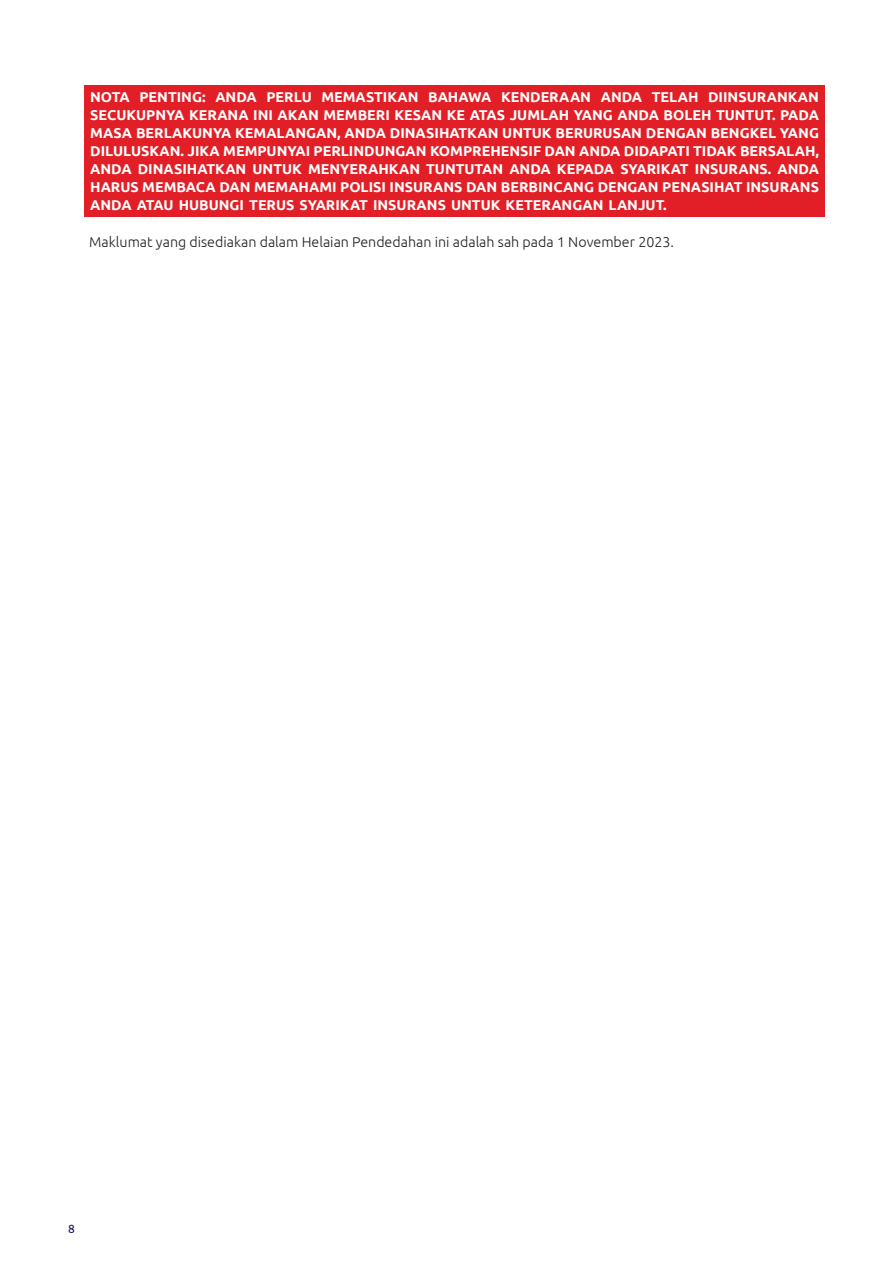
<style>
.page{position:relative;width:893px;height:1263px;background:#fff}
.page>*{position:absolute;margin:0;border:0;box-sizing:border-box;transform-origin:0 0}
.t1{font:700 14.25px/18px "Ubuntu";color:#fff;text-align:justify}
.t2{font:300 14.25px "Ubuntu";color:#231f20}
.t3{font:12px "Ubuntu";color:#191364}
</style>
<div class="page">
<div style="left:84px;top:85px;width:741px;height:131px;background:#e21f26"></div>
<p class="t1" style="left:90px;top:88px;width:730px">NOTA PENTING: ANDA PERLU MEMASTIKAN BAHAWA KENDERAAN ANDA TELAH DIINSURANKAN SECUKUPNYA KERANA INI AKAN MEMBERI KESAN KE ATAS JUMLAH YANG ANDA BOLEH TUNTUT. PADA MASA BERLAKUNYA KEMALANGAN, ANDA DINASIHATKAN UNTUK BERURUSAN DENGAN BENGKEL YANG DILULUSKAN. JIKA MEMPUNYAI PERLINDUNGAN KOMPREHENSIF DAN ANDA DIDAPATI TIDAK BERSALAH, ANDA DINASIHATKAN UNTUK MENYERAHKAN TUNTUTAN ANDA KEPADA SYARIKAT INSURANS. ANDA HARUS MEMBACA DAN MEMAHAMI POLISI INSURANS DAN BERBINCANG DENGAN PENASIHAT INSURANS ANDA ATAU HUBUNGI TERUS SYARIKAT INSURANS UNTUK KETERANGAN LANJUT.</p>
<p class="t2" style="left:89px;top:233px;width:586px">Maklumat yang disediakan dalam Helaian Pendedahan ini adalah sah pada 1 November 2023.</p>
<p class="t3" style="left:68px;top:1222px;width:8px">8</p>
</div>
